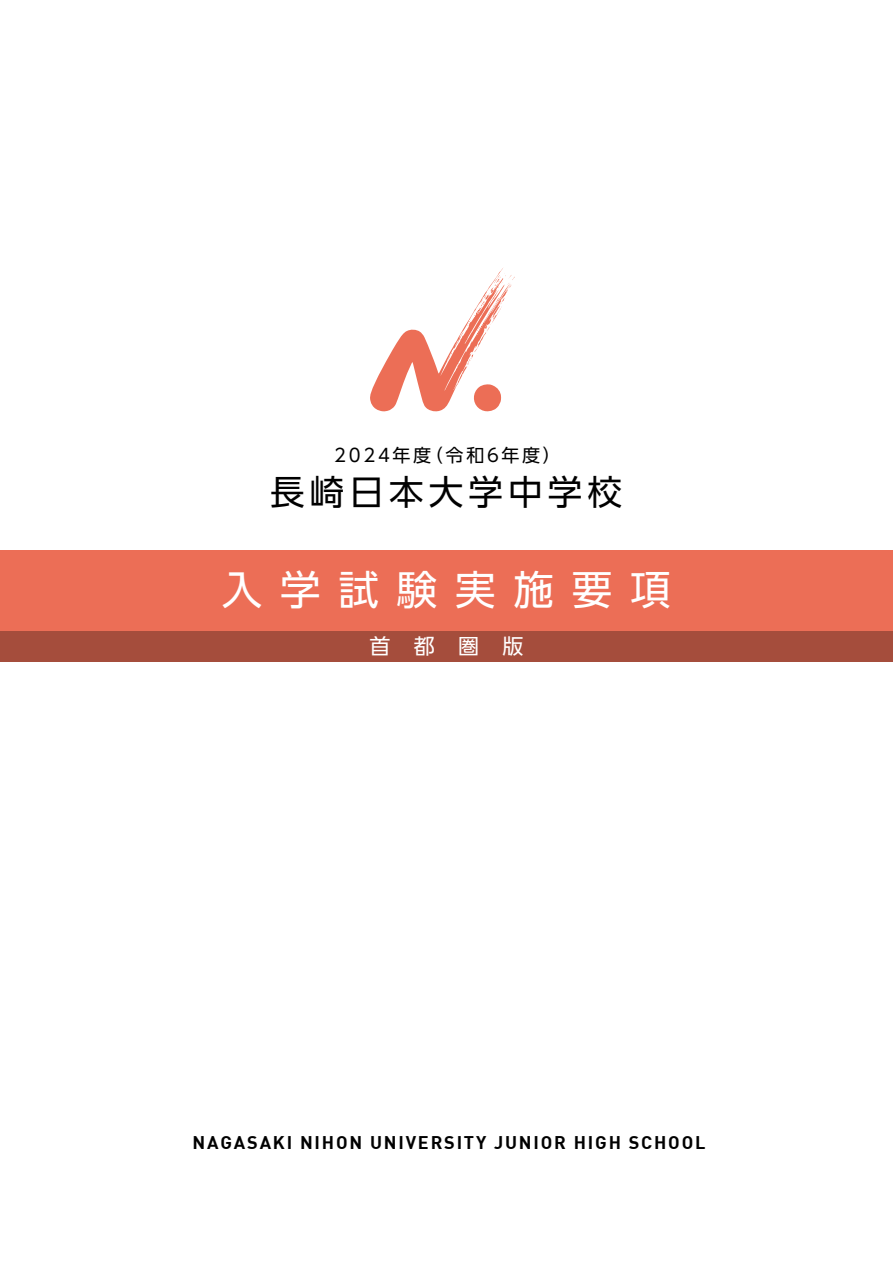
<style>
.page{position:relative;width:893px;height:1263px;background:#fff}
.page>*{position:absolute;margin:0;border:0;box-sizing:border-box;transform-origin:0 0}
.t1{font:40.5px "UD Shin Go Pro";letter-spacing:.44em;color:#fff}
.t2{font:34.5px "UD Shin Go Pro";letter-spacing:.15em;color:#000}
.t3{font:21px "UD Shin Go Pro";color:#fff}
.t4{font:700 18px "DIN";letter-spacing:.1em;color:#000}
.t5{font:18px "UD Shin Go Pro";letter-spacing:.15em;color:#000}
</style>
<div class="page">
<div style="left:0;top:551px;width:893px;height:111px;background:#ec6e56"></div>
<svg style="left:370px;top:268px;width:145px;height:144px"></svg>
<div style="left:0;top:632px;width:893px;height:30px;background:#a54d3c"></div>
<p class="t5" style="left:334px;top:440px;width:228px">2024年度（令和6年度）</p>
<h2 class="t2" style="left:270px;top:464px;width:353px">長崎日本大学中学校</h2>
<h1 class="t1" style="left:222px;top:557px;width:450px">入学試験実施要項</h1>
<p class="t3" style="left:370px;top:629px;width:155px">首都圏版</p>
<p class="t4" style="left:193px;top:1131px;width:514px">NAGASAKI NIHON UNIVERSITY JUNIOR HIGH SCHOOL</p>
</div>
